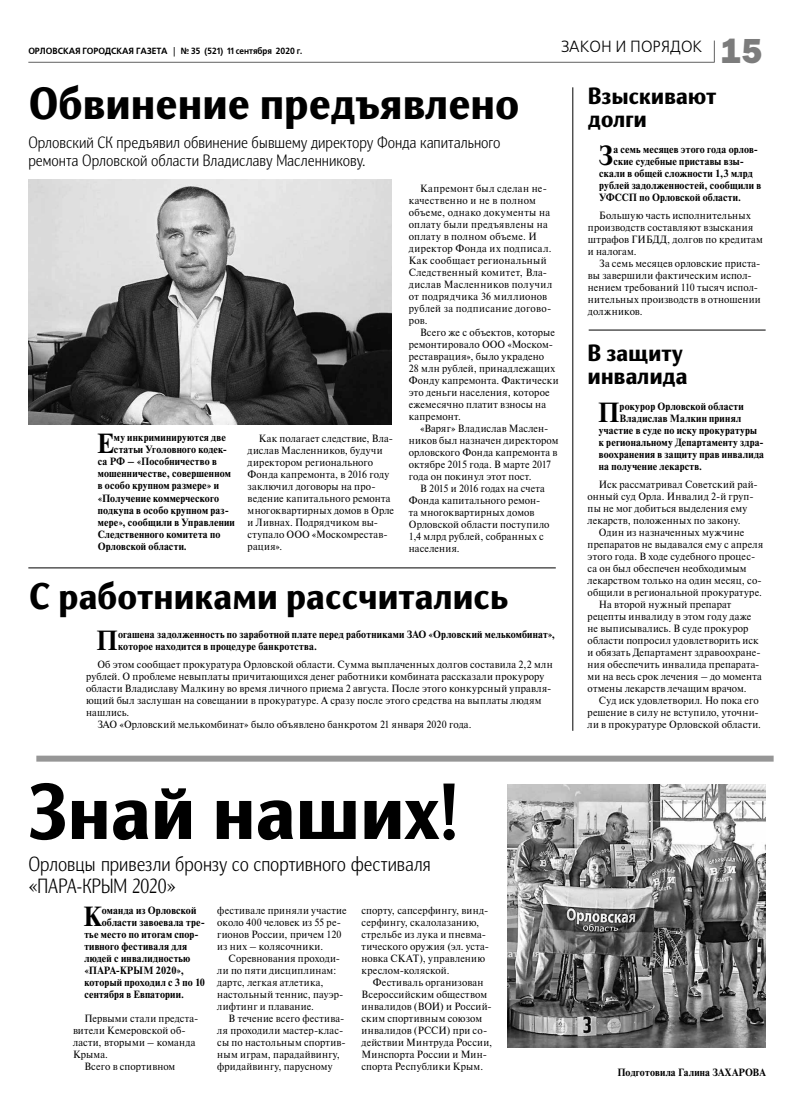
<style>
.page{position:relative;width:794px;height:1106px;background:#fff}
.page>*{position:absolute;margin:0;border:0;box-sizing:border-box;transform-origin:0 0}
.t1{font:900 77.2px "Nat Grotesk";letter-spacing:-.01em;color:#000}
.t2{font:900 44.2px "Nat Grotesk";letter-spacing:-.01em;color:#000}
.t3{font:900 36.3px "Nat Grotesk";letter-spacing:-.01em;color:#000}
.t4{font:35px "Franklin Gothic Heavy C";color:#7c7c7c}
.t5{font:700 27.6px "Newton C";color:#000;scale:.95 1}
.t6{font:900 23px/23px "Nat Grotesk";letter-spacing:-.01em;color:#000}
.t7{font:300 20px/22px "Nat Grotesk Nar";letter-spacing:.005em;color:#000}
.t8{font:16.1px "Free Set C";color:#000;scale:.96 1}
.t9{font:300 16px/18px "Nat Grotesk Nar";letter-spacing:.005em;color:#000}
.t10{font:10.5px/12px "Newton C";letter-spacing:.02em;color:#000;scale:.95 1}
.t11{font:700 10.5px/12px "Newton C";letter-spacing:.02em;color:#000;scale:.95 1}
.t12{font:10.5px "Newton C";color:#000;scale:.95 1}
.t13{font:700 9px "Free Set C";color:#000;scale:.96 1}
</style>
<div class="page">
<hr style="left:28px;top:62px;width:686px;height:1px;background:#616161">
<svg style="left:714px;top:41px;width:1px;height:21px"></svg>
<hr style="left:588px;top:330px;width:177px;height:1px;background:#000">
<hr style="left:572px;top:87px;width:1px;height:643px;background:#000">
<hr style="left:28px;top:567px;width:528px;height:1px;background:#000">
<img style="left:28px;top:179px;width:363px;height:245px">
<div style="left:36px;top:755px;width:737px;height:6px;background:#969696"></div>
<img style="left:507px;top:784px;width:258px;height:263px">
<p class="t13" style="left:28px;top:46px;width:287px">орловская городская газета | № 35 (521) 11 сентября 2020 г.</p>
<h3 class="t4" style="left:721px;top:31px;width:43px">15</h3>
<h3 class="t8" style="left:561px;top:38px;width:148px">закон и порядок</h3>
<h2 class="t2" style="left:28px;top:78px;width:492px">Обвинение предъявлено</h2>
<h3 class="t9" style="left:28px;top:134px;width:473px">Орловский СК предъявил обвинение бывшему директору Фонда капитального ремонта Орловской области Владиславу Масленникову.</h3>
<h3 class="t5" style="left:97px;top:428px;width:20px">Е</h3>
<p class="t11" style="left:114px;top:432px;width:119px">му инкриминируются две</p>
<p class="t11" style="left:114px;top:444px;width:121px">статьи Уголовного кодек-</p>
<p class="t11" style="left:98px;top:456px;width:127px">са РФ – «Пособничество в</p>
<p class="t11" style="left:98px;top:468px;width:142px">мошенничестве, совершенном</p>
<p class="t11" style="left:98px;top:480px;width:129px">в особо крупном размере» и</p>
<p class="t11" style="left:98px;top:492px;width:129px">«Получение коммерческого</p>
<p class="t11" style="left:98px;top:504px;width:139px">подкупа в особо крупном раз-</p>
<p class="t11" style="left:98px;top:516px;width:146px">мере», сообщили в Управлении</p>
<p class="t11" style="left:98px;top:528px;width:130px">Следственного комитета по</p>
<p class="t11" style="left:98px;top:540px;width:95px">Орловской области.</p>
<p class="t10" style="left:248px;top:432px;width:156px;text-indent:11px">Как полагает следствие, Вла&shy;дислав Масленников, будучи директором регионального<br>Фонда капремонта, в 2016 году заключил договоры на про&shy;ведение капитального ремонта многоквартирных домов в Орле и Ливнах. Подрядчиком вы&shy;ступало ООО «Москомрестав&shy;рация».</p>
<p class="t10" style="left:409px;top:182px;width:152px;text-indent:11px">Капремонт был сделан не&shy;качественно и не в полном объеме, однако документы на оплату были предъявлены на оплату в полном объеме. И директор Фонда их подписал.<br>Как сообщает региональный<br>Следственный комитет, Вла&shy;дислав Масленников получил от подрядчика 36 миллионов рублей за подписание догово&shy;ров.</p>
<p class="t10" style="left:409px;top:326px;width:159px;text-indent:11px">Всего же с объектов, которые ремонтировало ООО «Моском&shy;реставрация», было украдено<br>28 млн рублей, принадлежащих<br>Фонду капремонта. Фактически это деньги населения, которое ежемесячно платит взносы на капремонт.</p>
<p class="t10" style="left:409px;top:422px;width:159px;text-indent:11px">«Варяг» Владислав Маслен&shy;ников был назначен директором орловского Фонда капремонта в октябре 2015 года. В марте 2017 года он покинул этот пост.</p>
<p class="t10" style="left:409px;top:482px;width:150px;text-indent:11px">В 2015 и 2016 годах на счета<br>Фонда капитального ремон&shy;та многоквартирных домов<br>Орловской области поступило<br>1,4 млрд рублей, собранных с населения.</p>
<h3 class="t3" style="left:28px;top:575px;width:481px">С работниками рассчитались</h3>
<h3 class="t5" style="left:96px;top:625px;width:24px">П</h3>
<p class="t11" style="left:118px;top:628px;width:461px">огашена задолженность по заработной плате перед работниками ЗАО «Орловский мелькомбинат», которое находится в процедуре банкротства.</p>
<p class="t10" style="left:97px;top:658px;width:481px">Об этом сообщает прокуратура Орловской области. Сумма выплаченных долгов составила 2,2 млн</p>
<p class="t10" style="left:86px;top:670px;width:484px">рублей. О проблеме невыплаты причитающихся денег работники комбината рассказали прокурору</p>
<p class="t10" style="left:86px;top:682px;width:491px">области Владиславу Малкину во время личного приема 2 августа. После этого конкурсный управля-</p>
<p class="t10" style="left:86px;top:694px;width:481px">ющий был заслушан на совещании в прокуратуре. А сразу после этого средства на выплаты людям</p>
<p class="t10" style="left:86px;top:706px;width:47px">нашлись.</p>
<p class="t10" style="left:97px;top:718px;width:395px">ЗАО «Орловский мелькомбинат» было объявлено банкротом 21 января 2020 года.</p>
<h1 class="t1" style="left:28px;top:767px;width:431px">Знай наших!</h1>
<h3 class="t7" style="left:28px;top:853px;width:404px">Орловцы привезли бронзу со спортивного фестиваля «ПАРА-КРЫМ 2020»</h3>
<h3 class="t5" style="left:83px;top:901px;width:21px">К</h3>
<p class="t11" style="left:102px;top:904px;width:101px">оманда из Орловской</p>
<p class="t10" style="left:217px;top:904px;width:138px">фестивале приняли участие около 400 человек из 55 ре&shy;гионов России, причем 120 из них – колясочники.</p>
<p class="t10" style="left:217px;top:952px;width:134px;text-indent:11px">Соревнования проходи&shy;ли по пяти дисциплинам: дартс, легкая атлетика, настольный теннис, пауэр&shy;лифтинг и плавание.</p>
<p class="t10" style="left:217px;top:1012px;width:137px;text-indent:11px">В течение всего фестива&shy;ля проходили мастер-клас&shy;сы по настольным спортив&shy;ным играм, парадайвингу, фридайвингу, парусному</p>
<p class="t10" style="left:361px;top:904px;width:135px">спорту, сапсерфингу, винд&shy;серфингу, скалолазанию, стрельбе из лука и пневма&shy;тического оружия (эл. уста&shy;новка СКАТ), управлению креслом-коляской.</p>
<p class="t10" style="left:361px;top:976px;width:139px;text-indent:11px">Фестиваль организован<br>Всероссийским обществом инвалидов (ВОИ) и Россий&shy;ским спортивным союзом инвалидов (РССИ) при со&shy;действии Минтруда России,<br>Минспорта России и Мин&shy;спорта Республики Крым.</p>
<p class="t11" style="left:102px;top:916px;width:110px">области завоевала тре-</p>
<p class="t11" style="left:84px;top:928px;width:122px">тье место по итогам спор-</p>
<p class="t11" style="left:84px;top:940px;width:110px">тивного фестиваля для</p>
<p class="t11" style="left:84px;top:952px;width:113px">людей с инвалидностью</p>
<p class="t11" style="left:84px;top:964px;width:106px">«ПАРА-КРЫМ 2020»,</p>
<p class="t11" style="left:84px;top:976px;width:128px">который проходил с 3 по 10</p>
<p class="t11" style="left:84px;top:988px;width:106px">сентября в Евпатории.</p>
<p class="t10" style="left:84px;top:1012px;width:121px">Первыми стали предста-</p>
<p class="t10" style="left:73px;top:1024px;width:120px">вители Кемеровской об-</p>
<p class="t10" style="left:73px;top:1036px;width:130px">ласти, вторыми – команда</p>
<p class="t10" style="left:73px;top:1048px;width:38px">Крыма.</p>
<p class="t10" style="left:84px;top:1060px;width:97px">Всего в спортивном</p>
<h3 class="t6" style="left:588px;top:84px;width:130px">Взыскивают долги</h3>
<h3 class="t5" style="left:598px;top:140px;width:17px">З</h3>
<p class="t11" style="left:613px;top:143px;width:154px">а семь месяцев этого года орлов-</p>
<p class="t11" style="left:613px;top:155px;width:139px">ские судебные приставы взы-</p>
<p class="t11" style="left:599px;top:167px;width:163px">скали в общей сложности 1,3 млрд</p>
<p class="t11" style="left:599px;top:179px;width:172px">рублей задолженностей, сообщили в</p>
<p class="t11" style="left:599px;top:191px;width:151px">УФССП по Орловской области.</p>
<p class="t10" style="left:588px;top:209px;width:186px;text-indent:11px">Большую часть исполнительных производств составляют взыскания штрафов ГИБДД, долгов по кредитам и налогам.</p>
<p class="t10" style="left:588px;top:257px;width:183px;text-indent:11px">За семь месяцев орловские приста&shy;вы завершили фактическим испол&shy;нением требований 110 тысяч испол&shy;нительных производств в отношении должников.</p>
<h3 class="t6" style="left:587px;top:342px;width:102px">В защиту инвалида</h3>
<h3 class="t5" style="left:598px;top:397px;width:24px">П</h3>
<p class="t11" style="left:619px;top:400px;width:132px">рокурор Орловской области</p>
<p class="t11" style="left:619px;top:412px;width:129px">Владислав Малкин принял</p>
<p class="t11" style="left:599px;top:424px;width:168px">участие в суде по иску прокуратуры</p>
<p class="t11" style="left:599px;top:436px;width:175px">к региональному Департаменту здра-</p>
<p class="t11" style="left:599px;top:448px;width:175px">воохранения в защиту прав инвалида</p>
<p class="t11" style="left:599px;top:460px;width:110px">на получение лекарств.</p>
<p class="t10" style="left:587px;top:478px;width:181px;text-indent:11px">Иск рассматривал Советский рай&shy;онный суд Орла. Инвалид 2-й груп&shy;пы не мог добиться выделения ему лекарств, положенных по закону.</p>
<p class="t10" style="left:599px;top:526px;width:155px">Один из назначенных мужчине</p>
<p class="t10" style="left:587px;top:538px;width:186px">препаратов не выдавался ему с апреля</p>
<p class="t10" style="left:587px;top:550px;width:178px">этого года. В ходе судебного процес-</p>
<p class="t10" style="left:587px;top:562px;width:169px">са он был обеспечен необходимым</p>
<p class="t10" style="left:587px;top:574px;width:185px">лекарством только на один месяц, со-</p>
<p class="t10" style="left:587px;top:586px;width:185px">общили в региональной прокуратуре.</p>
<p class="t10" style="left:599px;top:598px;width:141px">На второй нужный препарат</p>
<p class="t10" style="left:587px;top:610px;width:174px">рецепты инвалиду в этом году даже</p>
<p class="t10" style="left:587px;top:622px;width:171px">не выписывались. В суде прокурор</p>
<p class="t10" style="left:587px;top:634px;width:181px">области попросил удовлетворить иск</p>
<p class="t10" style="left:587px;top:646px;width:184px">и обязать Департамент здравоохране-</p>
<p class="t10" style="left:587px;top:658px;width:182px">ния обеспечить инвалида препарата-</p>
<p class="t12" style="left:587px;top:670px;width:185px">ми на весь срок лечения – до момента</p>
<p class="t10" style="left:587px;top:682px;width:169px">отмены лекарств лечащим врачом.</p>
<p class="t10" style="left:599px;top:694px;width:170px">Суд иск удовлетворил. Но пока его</p>
<p class="t10" style="left:587px;top:706px;width:182px">решение в силу не вступило, уточни-</p>
<p class="t10" style="left:587px;top:718px;width:184px">ли в прокуратуре Орловской области.</p>
<p class="t11" style="left:617px;top:1066px;width:156px">Подготовила Галина Захарова</p>
</div>
